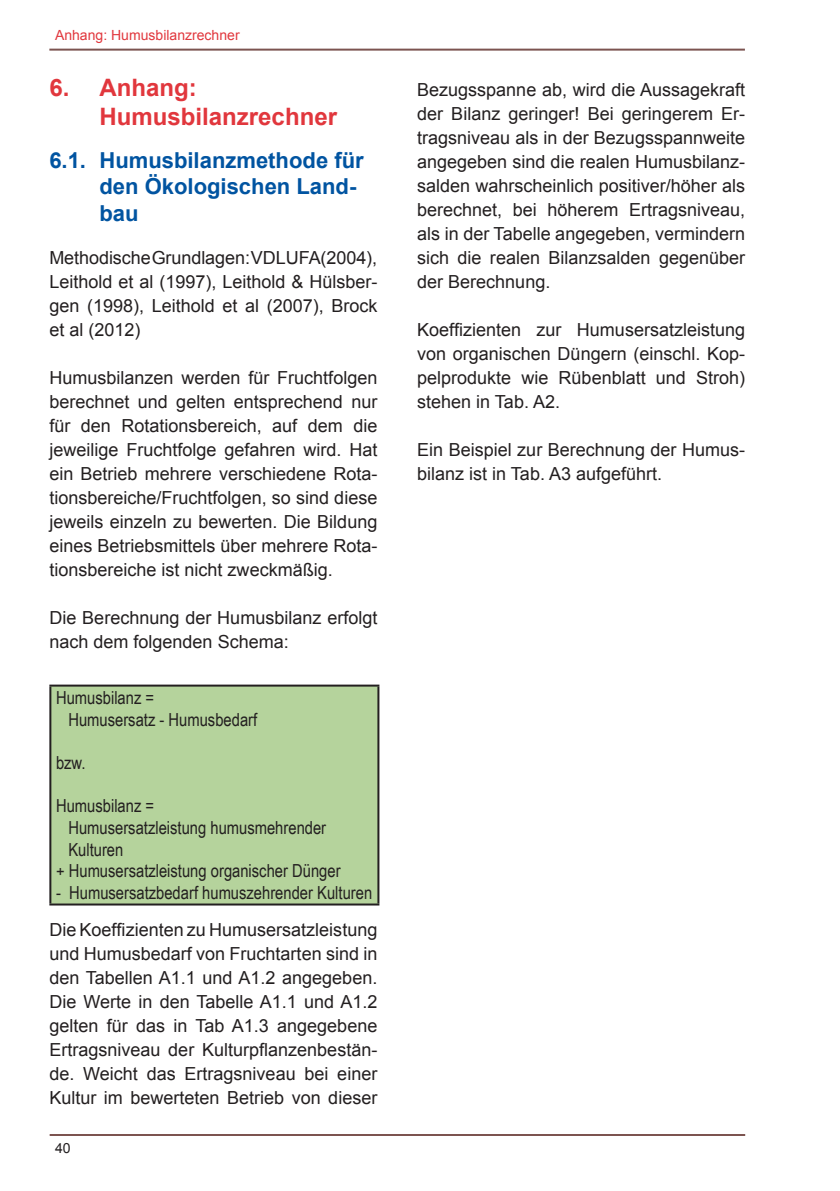
<style>
.page{position:relative;width:840px;height:1191px;background:#fff}
.page>*{position:absolute;margin:0;border:0;box-sizing:border-box;transform-origin:0 0}
.t1{font:700 24px/28.8px "Arial";color:#e1373d}
.t2{font:700 22px/26.4px "Arial";color:#0154a1}
.t3{font:18px/24px "Arial";color:#231f20;text-align:justify}
.t4{font:18px/21.6px "Arial Narrow";color:#231f20}
.t5{font:14px "Arial";color:#e1373d}
.t6{font:14px "Arial";color:#231f20}
</style>
<div class="page">
<hr style="left:49px;top:49px;width:695px;height:2px;background:#7c5450">
<hr style="left:50px;top:1134px;width:694px;height:2px;background:#7c5450">
<div style="left:50px;top:685px;width:328px;height:219px;background:#b5d39c"></div>
<hr style="left:49px;top:684px;width:330px;height:2px;background:#231f20">
<hr style="left:49px;top:686px;width:2px;height:217px;background:#231f20">
<hr style="left:377px;top:686px;width:2px;height:217px;background:#231f20">
<hr style="left:49px;top:903px;width:330px;height:2px;background:#231f20">
<p class="t5" style="left:55px;top:26px;width:186px">Anhang: Humusbilanzrechner</p>
<h1 class="t1" style="left:99px;top:74px;width:239px;text-indent:-50px">6. Anhang:<br>Humusbilanzrechner</h1>
<p class="t2" style="left:99px;top:148px;width:266px;text-indent:-50px">6.1. Humusbilanzmethode für den Ökologischen Land&shy;bau</p>
<p class="t3" style="left:49px;top:246px;width:329px">Methodische Grundlagen: VDLUFA (2004), Leithold et al (1997), Leithold &amp; Hülsber&shy;gen (1998), Leithold et al (2007), Brock et al (2012)</p>
<p class="t3" style="left:49px;top:366px;width:329px">Humusbilanzen werden für Fruchtfolgen berechnet und gelten entsprechend nur für den Rotationsbereich, auf dem die jeweilige Fruchtfolge gefahren wird. Hat ein Betrieb mehrere verschiedene Rota&shy;tionsbereiche/Fruchtfolgen, so sind diese jeweils einzeln zu bewerten. Die Bildung eines Betriebsmittels über mehrere Rota&shy;tionsbereiche ist nicht zweckmäßig.</p>
<p class="t3" style="left:49px;top:606px;width:329px">Die Berechnung der Humusbilanz erfolgt nach dem folgenden Schema:</p>
<p class="t4" style="left:68px;top:686px;width:190px;text-indent:-12px">Humusbilanz =<br>Humusersatz - Humusbedarf</p>
<p class="t4" style="left:56px;top:751px;width:31px">bzw.</p>
<p class="t4" style="left:56px;top:794px;width:100px">Humusbilanz =</p>
<p class="t4" style="left:68px;top:816px;width:259px">Humusersatzleistung humusmehrender</p>
<p class="t4" style="left:68px;top:838px;width:56px">Kulturen</p>
<p class="t4" style="left:56px;top:859px;width:286px">+ Humusersatzleistung organischer Dünger</p>
<p class="t4" style="left:56px;top:881px;width:317px">- Humusersatzbedarf humuszehrender Kulturen</p>
<p class="t3" style="left:49px;top:918px;width:329px">Die Koeffizienten zu Humusersatzleistung und Humusbedarf von Fruchtarten sind in den Tabellen A1.1 und A1.2 angegeben.<br>Die Werte in den Tabelle A1.1 und A1.2 gelten für das in Tab A1.3 angegebene Ertragsniveau der Kulturpflanzenbestän&shy;de. Weicht das Ertragsniveau bei einer Kultur im bewerteten Betrieb von dieser</p>
<p class="t6" style="left:55px;top:1138px;width:17px">40</p>
<p class="t3" style="left:417px;top:78px;width:329px">Bezugsspanne ab, wird die Aussagekraft der Bilanz geringer! Bei geringerem Er&shy;tragsniveau als in der Bezugsspannweite angegeben sind die realen Humusbilanz&shy;salden wahrscheinlich positiver/höher als berechnet, bei höherem Ertragsniveau, als in der Tabelle angegeben, vermindern sich die realen Bilanzsalden gegenüber der Berechnung.</p>
<p class="t3" style="left:417px;top:318px;width:329px">Koeffizienten zur Humusersatzleistung von organischen Düngern (einschl. Kop&shy;pelprodukte wie Rübenblatt und Stroh) stehen in Tab. A2.</p>
<p class="t3" style="left:417px;top:438px;width:329px">Ein Beispiel zur Berechnung der Humus&shy;bilanz ist in Tab. A3 aufgeführt.</p>
</div>
